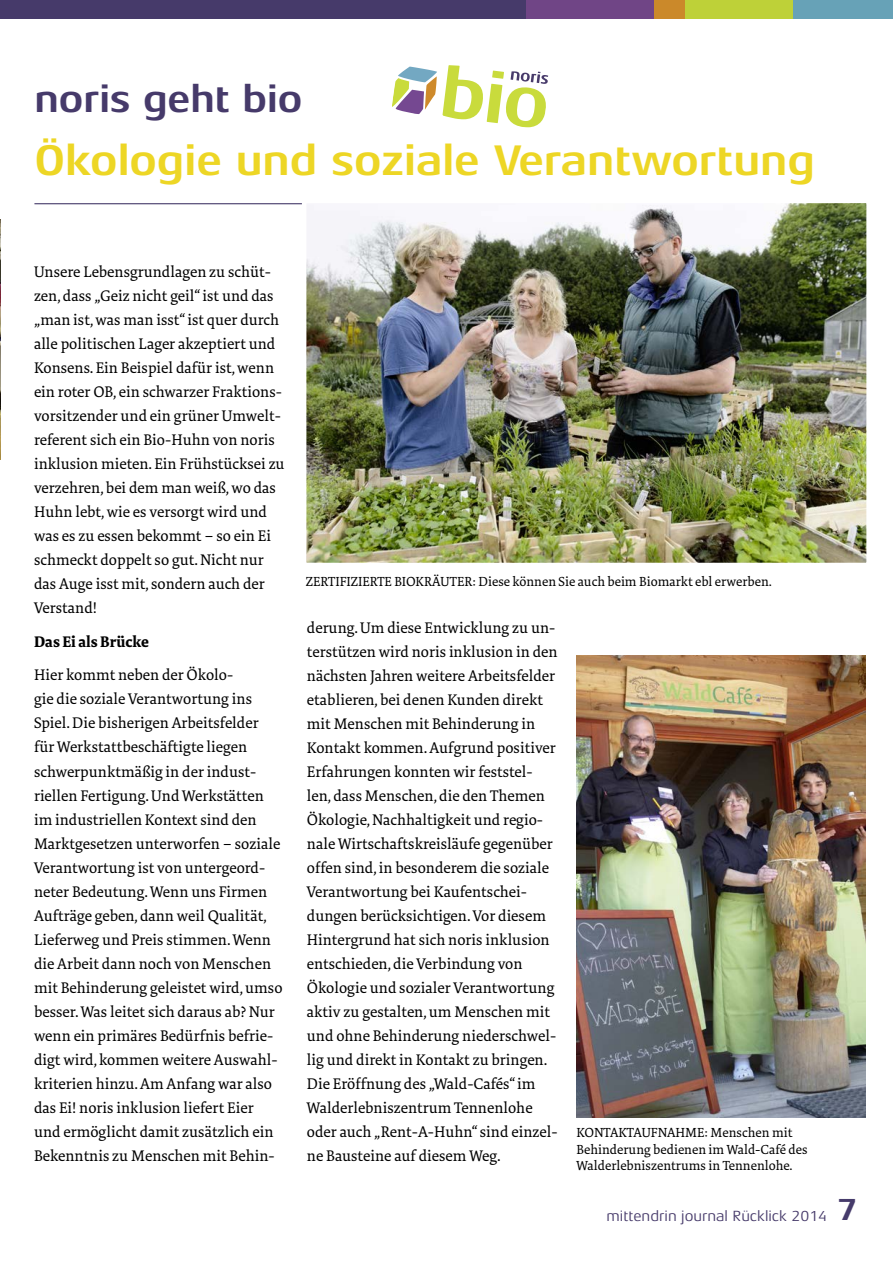
<style>
.page{position:relative;width:893px;height:1263px;background:#fff}
.page>*{position:absolute;margin:0;border:0;box-sizing:border-box;transform-origin:0 0}
.t1{font:700 43.5px "Aeonis LT Pro";color:#edd625}
.t2{font:700 39px "Aeonis LT Pro";color:#463a6a}
.t3{font:15.75px/24px "Tundra OT";color:#000}
.t4{font:700 15.75px "Tundra OT";color:#000}
.t5{font:15px "Aeonis LT Pro";color:#463a6a}
.t6{font:13.5px/16.5px "Tundra OT";color:#000}
.s1{font-weight:700;font-size:31.5px;color:#463b6b}
</style>
<div class="page">
<div style="left:526px;top:0;width:128px;height:19px;background:#704586"></div>
<div style="left:654px;top:0;width:31px;height:19px;background:#cb892a"></div>
<div style="left:685px;top:0;width:108px;height:19px;background:#bed138"></div>
<div style="left:793px;top:0;width:100px;height:19px;background:#67a2b7"></div>
<div style="left:0;top:0;width:526px;height:19px;background:#463a6a"></div>
<hr style="left:34px;top:203px;width:797px;height:1px;background:#463b6b">
<svg style="left:392px;top:65px;width:157px;height:63px"></svg>
<img style="left:576px;top:655px;width:289px;height:462px">
<img style="left:307px;top:204px;width:559px;height:358px">
<div style="left:302px;top:199px;width:569px;height:368px;border:4px solid #fff"></div>
<img style="left:0;top:220px;width:1px;height:240px">
<h2 class="t2" style="left:34px;top:78px;width:270px">noris geht bio</h2>
<h1 class="t1" style="left:34px;top:137px;width:782px">Ökologie und soziale Verantwortung</h1>
<p class="t3" style="left:34px;top:261px;width:252px">Unsere Lebensgrundlagen zu schüt&shy;zen, dass „Geiz nicht geil“ ist und das „man ist, was man isst“ ist quer durch alle politischen Lager akzeptiert und Konsens. Ein Beispiel dafür ist, wenn ein roter OB, ein schwarzer Fraktions&shy;vorsitzender und ein grüner Umwelt&shy;referent sich ein Bio-Huhn von noris inklusion mieten. Ein Frühstücksei zu verzehren, bei dem man weiß, wo das Huhn lebt, wie es versorgt wird und was es zu essen bekommt – so ein Ei schmeckt doppelt so gut. Nicht nur das Auge isst mit, sondern auch der Verstand!</p>
<p class="t4" style="left:34px;top:632px;width:116px">Das Ei als Brücke</p>
<p class="t3" style="left:34px;top:664px;width:250px">Hier kommt neben der Ökolo-<br>gie die soziale Verantwortung ins Spiel. Die bisherigen Arbeitsfelder für Werkstattbeschäftigte liegen schwerpunktmäßig in der indust&shy;riellen Fertigung. Und Werkstätten im industriellen Kontext sind den Marktgesetzen unterworfen – soziale Verantwortung ist von untergeord&shy;neter Bedeutung. Wenn uns Firmen Aufträge geben, dann weil Qualität, Lieferweg und Preis stimmen. Wenn die Arbeit dann noch von Menschen mit Behinderung geleistet wird, umso besser. Was leitet sich daraus ab? Nur wenn ein primäres Bedürfnis befrie&shy;digt wird, kommen weitere Auswahl&shy;kriterien hinzu. Am Anfang war also das Ei! noris inklusion liefert Eier und ermöglicht damit zusätzlich ein Bekenntnis zu Menschen mit Behin-</p>
<p class="t6" style="left:306px;top:574px;width:468px">ZERTIFIZIERTE BIOKRÄUTER: Diese können Sie auch beim Biomarkt ebl erwerben.</p>
<p class="t3" style="left:307px;top:616px;width:252px">derung. Um diese Entwicklung zu un&shy;terstützen wird noris inklusion in den nächsten Jahren weitere Arbeitsfelder etablieren, bei denen Kunden direkt mit Menschen mit Behinderung in Kontakt kommen. Aufgrund positiver Erfahrungen konnten wir feststel&shy;len, dass Menschen, die den Themen Ökologie, Nachhaltigkeit und regio&shy;nale Wirtschaftskreisläufe gegenüber offen sind, in besonderem die soziale Verantwortung bei Kaufentschei&shy;dungen berücksichtigen. Vor diesem Hintergrund hat sich noris inklusion entschieden, die Verbindung von Ökologie und sozialer Verantwortung aktiv zu gestalten, um Menschen mit und ohne Behinderung niederschwel&shy;lig und direkt in Kontakt zu bringen.<br>Die Eröffnung des „Wald-Cafés“ im Walderlebniszentrum Tennenlohe oder auch „Rent-A-Huhn“ sind einzel&shy;ne Bausteine auf diesem Weg.</p>
<p class="t6" style="left:577px;top:1125px;width:232px">KONTAKTAUFNAHME: Menschen mit<br>Behinderung bedienen im Wald-Café des<br>Walderlebniszentrums in Tennenlohe.</p>
<p class="t5" style="left:606px;top:1207px;width:252px">mittendrin journal Rücklick 2014 <span class="s1">7</span></p>
</div>
